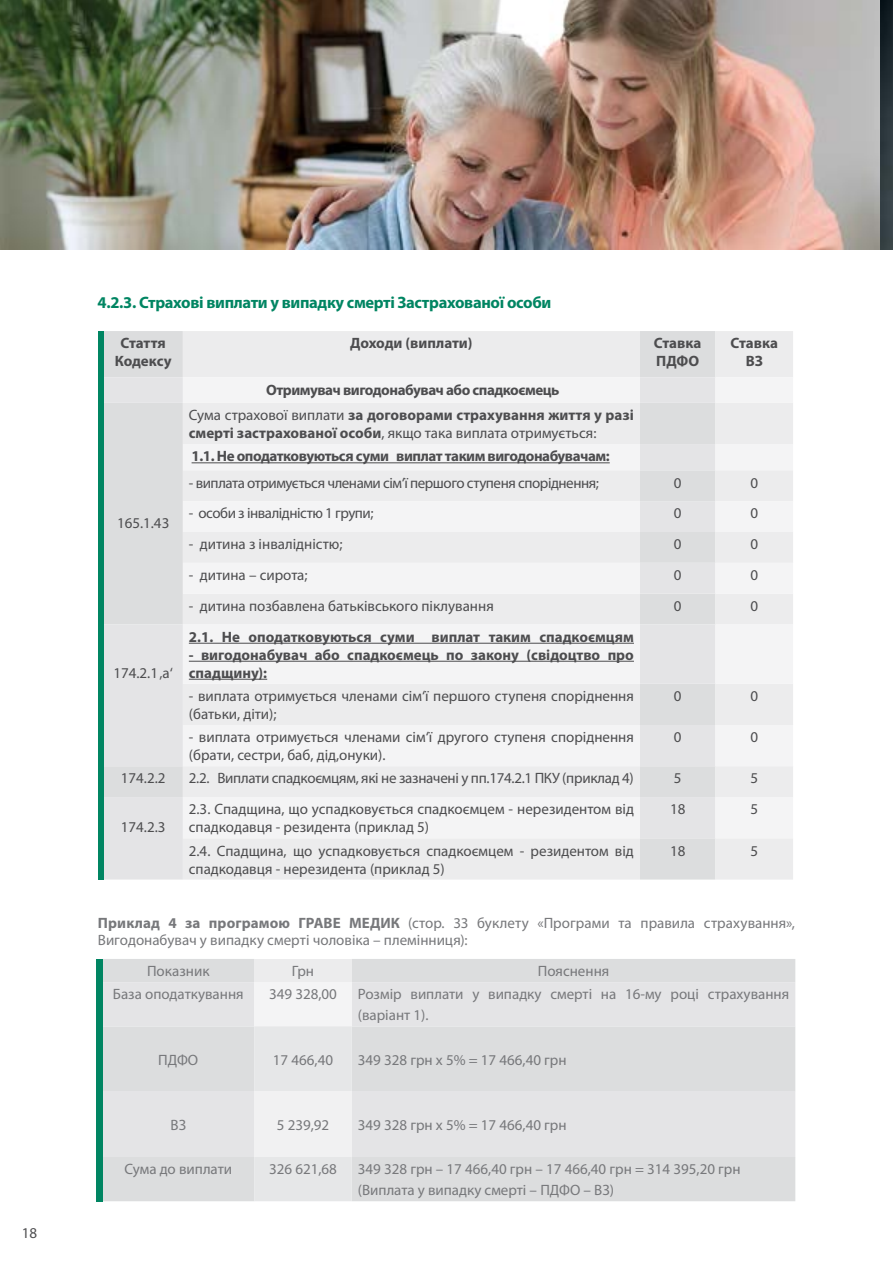
<style>
.page{position:relative;width:893px;height:1263px;background:#fff}
.page>*{position:absolute;margin:0;border:0;box-sizing:border-box;transform-origin:0 0}
.t1{font:700 16.5px "Myriad Pro";letter-spacing:-.02em;color:#008562}
.t2{font:15px/18px "Myriad Pro";color:#4d4d4f}
.t3{font:15px/21px "Myriad Pro";color:#77787b}
.t4{font:700 15px/18px "Myriad Pro";letter-spacing:-.005em;color:#4d4d4f}
.t5{font:700 15px "Myriad Pro";letter-spacing:-.03em;color:#4d4d4f}
.t6{font:15px "Myriad Pro";letter-spacing:-.03em;color:#4d4d4f}
.t7{font:15px "Myriad Pro";letter-spacing:-.02em;color:#4d4d4f}
.s1{font-weight:400}
.s2{font-weight:700}
</style>
<div class="page">
<img style="left:0;top:0;width:880px;height:250px">
<svg style="left:183px;top:331px;width:610px;height:548px;fill:#ececed"></svg>
<div style="left:104px;top:377px;width:611px;height:502px;background:#e4e4e6"></div>
<div style="left:183px;top:377px;width:610px;height:461px;background:#ececed"></div>
<hr style="left:192px;top:462px;width:418px;height:1px;background:#4d4d4f">
<hr style="left:189px;top:643px;width:445px;height:1px;background:#4d4d4f">
<hr style="left:189px;top:661px;width:445px;height:1px;background:#4d4d4f">
<hr style="left:189px;top:679px;width:78px;height:1px;background:#4d4d4f">
<div style="left:98px;top:331px;width:6px;height:549px;background:#008562"></div>
<div style="left:102px;top:959px;width:693px;height:242px;background:#dcddde"></div>
<div style="left:254px;top:959px;width:98px;height:23px;background:#ececed"></div>
<div style="left:102px;top:982px;width:693px;height:175px;background:#e4e4e6"></div>
<div style="left:254px;top:982px;width:98px;height:44px;background:#f4f4f5"></div>
<div style="left:254px;top:1026px;width:98px;height:175px;background:#e6e7e8"></div>
<div style="left:254px;top:1092px;width:98px;height:65px;background:#f1f1f2"></div>
<div style="left:96px;top:959px;width:6px;height:242px;background:#008562"></div>
<img style="left:880px;top:0;width:13px;height:250px">
<p class="t2" style="left:22px;top:1223px;width:17px">18</p>
<p class="t1" style="left:98px;top:292px;width:455px">4.2.3. Страхові виплати у випадку смерті Застрахованої особи</p>
<p class="t4" style="left:115px;top:334px;width:58px;text-align:center">Стаття<br>Кодексу</p>
<p class="t4" style="left:350px;top:334px;width:124px">Доходи (виплати)</p>
<p class="t4" style="left:654px;top:334px;width:49px">Ставка<br>ПДФО</p>
<p class="t4" style="left:730px;top:334px;width:49px;text-align:center">Ставка<br>ВЗ</p>
<p class="t5" style="left:266px;top:380px;width:295px">Отримувач вигодонабувач або спадкоємець</p>
<p class="t2" style="left:117px;top:514px;width:54px">165.1.43</p>
<p class="t2" style="left:113px;top:663px;width:61px">174.2.1 ‚а‘</p>
<p class="t4" style="left:189px;top:405px;width:447px"><span class="s1">Сума страхової виплати</span> за договорами страхування життя у разі смерті застрахованої особи<span class="s1">, якщо така виплата отримується:</span></p>
<p class="t5" style="left:192px;top:446px;width:420px">1.1. Не оподатковуються суми виплат таким вигодонабувачам:</p>
<p class="t6" style="left:189px;top:473px;width:412px">- виплата отримується членами сім‘ї першого ступеня споріднення;</p>
<p class="t2" style="left:674px;top:473px;width:9px">0</p>
<p class="t2" style="left:750px;top:473px;width:9px">0</p>
<p class="t6" style="left:189px;top:504px;width:186px">- особи з інвалідністю 1 групи;</p>
<p class="t2" style="left:674px;top:504px;width:9px">0</p>
<p class="t2" style="left:750px;top:504px;width:9px">0</p>
<p class="t2" style="left:189px;top:535px;width:155px">- дитина з інвалідністю;</p>
<p class="t2" style="left:674px;top:535px;width:9px">0</p>
<p class="t2" style="left:750px;top:535px;width:9px">0</p>
<p class="t2" style="left:189px;top:566px;width:120px">- дитина – сирота;</p>
<p class="t2" style="left:674px;top:566px;width:9px">0</p>
<p class="t2" style="left:750px;top:566px;width:9px">0</p>
<p class="t2" style="left:189px;top:597px;width:306px">- дитина позбавлена батьківського піклування</p>
<p class="t2" style="left:674px;top:597px;width:9px">0</p>
<p class="t2" style="left:750px;top:597px;width:9px">0</p>
<p class="t4" style="left:189px;top:627px;width:447px">2.1. Не оподатковуються суми виплат таким спадкоємцям</p>
<p class="t4" style="left:189px;top:645px;width:447px">- вигодонабувач або спадкоємець по закону (свідоцтво про спадщину):</p>
<p class="t2" style="left:189px;top:687px;width:447px">- виплата отримується членами сім‘ї першого ступеня споріднення (батьки, діти);</p>
<p class="t2" style="left:674px;top:687px;width:9px">0</p>
<p class="t2" style="left:750px;top:687px;width:9px">0</p>
<p class="t2" style="left:189px;top:728px;width:447px">- виплата отримується членами сім‘ї другого ступеня споріднення (брати, сеcтри, баб, дід,онуки).</p>
<p class="t2" style="left:674px;top:728px;width:9px">0</p>
<p class="t2" style="left:750px;top:728px;width:9px">0</p>
<p class="t2" style="left:121px;top:769px;width:46px">174.2.2</p>
<p class="t7" style="left:189px;top:769px;width:447px">2.2. Виплати спадкоємцям, які не зазначені у пп.174.2.1 ПКУ (приклад 4)</p>
<p class="t2" style="left:674px;top:769px;width:9px">5</p>
<p class="t2" style="left:750px;top:769px;width:9px">5</p>
<p class="t2" style="left:121px;top:818px;width:46px">174.2.3</p>
<p class="t2" style="left:189px;top:800px;width:447px">2.3. Спадщина, що успадковується спадкоємцем - нерезидентом від спадкодавця - резидента (приклад 5)</p>
<p class="t2" style="left:670px;top:800px;width:17px">18</p>
<p class="t2" style="left:750px;top:800px;width:9px">5</p>
<p class="t2" style="left:189px;top:841px;width:447px">2.4. Спадщина, що успадковується спадкоємцем - резидентом від спадкодавця - нерезидента (приклад 5)</p>
<p class="t2" style="left:670px;top:841px;width:17px">18</p>
<p class="t2" style="left:750px;top:841px;width:9px">5</p>
<p class="t3" style="left:98px;top:914px;width:699px;line-height:17.2px"><span class="s2">Приклад 4 за програмою ГРАВЕ МЕДИК</span> (стор. 33 буклету «Програми та правила страхування»,<br>Вигодонабувач у випадку смерті чоловіка – племінниця):</p>
<p class="t3" style="left:147px;top:960px;width:64px">Показник</p>
<p class="t3" style="left:292px;top:960px;width:24px">Грн</p>
<p class="t3" style="left:538px;top:960px;width:73px">Пояснення</p>
<p class="t3" style="left:113px;top:984px;width:132px">База оподаткування</p>
<p class="t3" style="left:269px;top:984px;width:69px">349 328,00</p>
<p class="t3" style="left:358px;top:984px;width:433px">Розмір виплати у випадку смерті на 16-му році страхування (варіант 1).</p>
<p class="t3" style="left:158px;top:1049px;width:42px">ПДФО</p>
<p class="t3" style="left:273px;top:1049px;width:62px">17 466,40</p>
<p class="t3" style="left:358px;top:1049px;width:210px">349 328 грн х 5% = 17 466,40 грн</p>
<p class="t3" style="left:171px;top:1114px;width:17px">ВЗ</p>
<p class="t3" style="left:277px;top:1114px;width:54px">5 239,92</p>
<p class="t3" style="left:358px;top:1114px;width:210px">349 328 грн х 5% = 17 466,40 грн</p>
<p class="t3" style="left:124px;top:1158px;width:109px">Сума до виплати</p>
<p class="t3" style="left:269px;top:1158px;width:69px">326 621,68</p>
<p class="t3" style="left:358px;top:1158px;width:384px">349 328 грн – 17 466,40 грн – 17 466,40 грн = 314 395,20 грн (Виплата у випадку смерті – ПДФО – ВЗ)</p>
</div>
